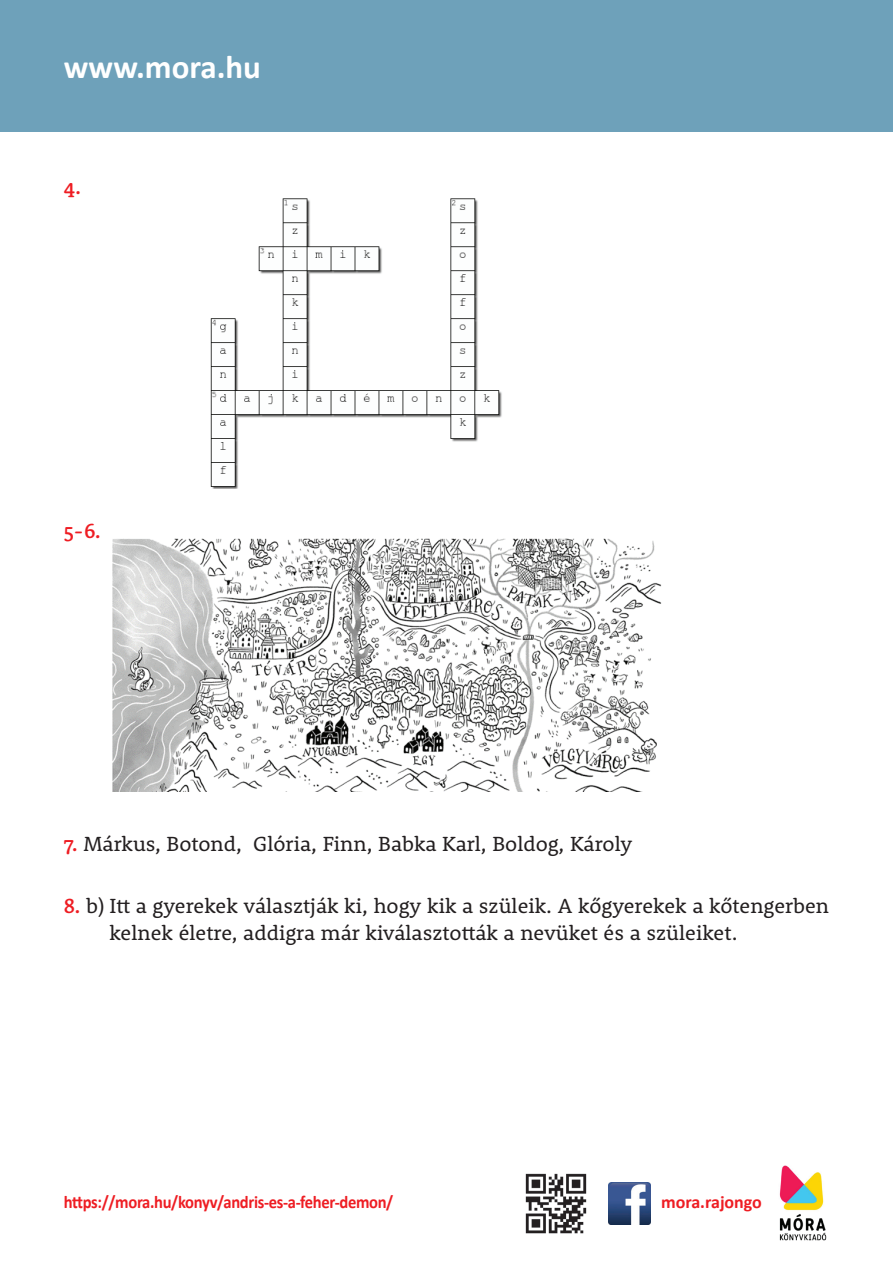
<style>
.page{position:relative;width:893px;height:1263px;background:#fff}
.page>*{position:absolute;margin:0;border:0;box-sizing:border-box;transform-origin:0 0}
.t1{font:700 33px "Calibri";color:#fff}
.t2{font:21px/27px "Rooney";color:#231f20}
.t3{font:500 21px "Rooney";color:#ee1d23}
.t4{font:700 18px "Calibri";letter-spacing:-.02em;color:#ee1d23;scale:.92 1}
.t5{font:700 18px "Calibri";color:#ee1d23}
.s1{font-weight:500;color:#ee1d23}
</style>
<div class="page">
<div style="left:0;top:0;width:893px;height:132px;background:#6ea1ba"></div>
<img style="left:210px;top:198px;width:292px;height:291px">
<img style="left:112px;top:538px;width:550px;height:253px">
<img style="left:779px;top:1165px;width:48px;height:76px">
<img style="left:525px;top:1173px;width:62px;height:61px">
<img style="left:608px;top:1182px;width:43px;height:43px">
<h1 class="t1" style="left:64px;top:44px;width:199px">www.mora.hu</h1>
<p class="t3" style="left:64px;top:173px;width:19px">4.</p>
<p class="t3" style="left:64px;top:517px;width:39px">5-6.</p>
<p class="t2" style="left:64px;top:829px;width:570px"><span class="s1">7.</span> Márkus, Botond, Glória, Finn, Babka Karl, Boldog, Károly</p>
<p class="t2" style="left:109px;top:892px;width:721px;text-indent:-46px"><span class="s1">8.</span> b) Itt a gyerekek választják ki, hogy kik a szüleik. A kőgyerekek a kőtengerben kelnek életre, addigra már kiválasztották a nevüket és a szüleiket.</p>
<p class="t4" style="left:64px;top:1190px;width:360px">https://mora.hu/konyv/andris-es-a-feher-demon/</p>
<p class="t5" style="left:661px;top:1190px;width:102px">mora.rajongo</p>
</div>
